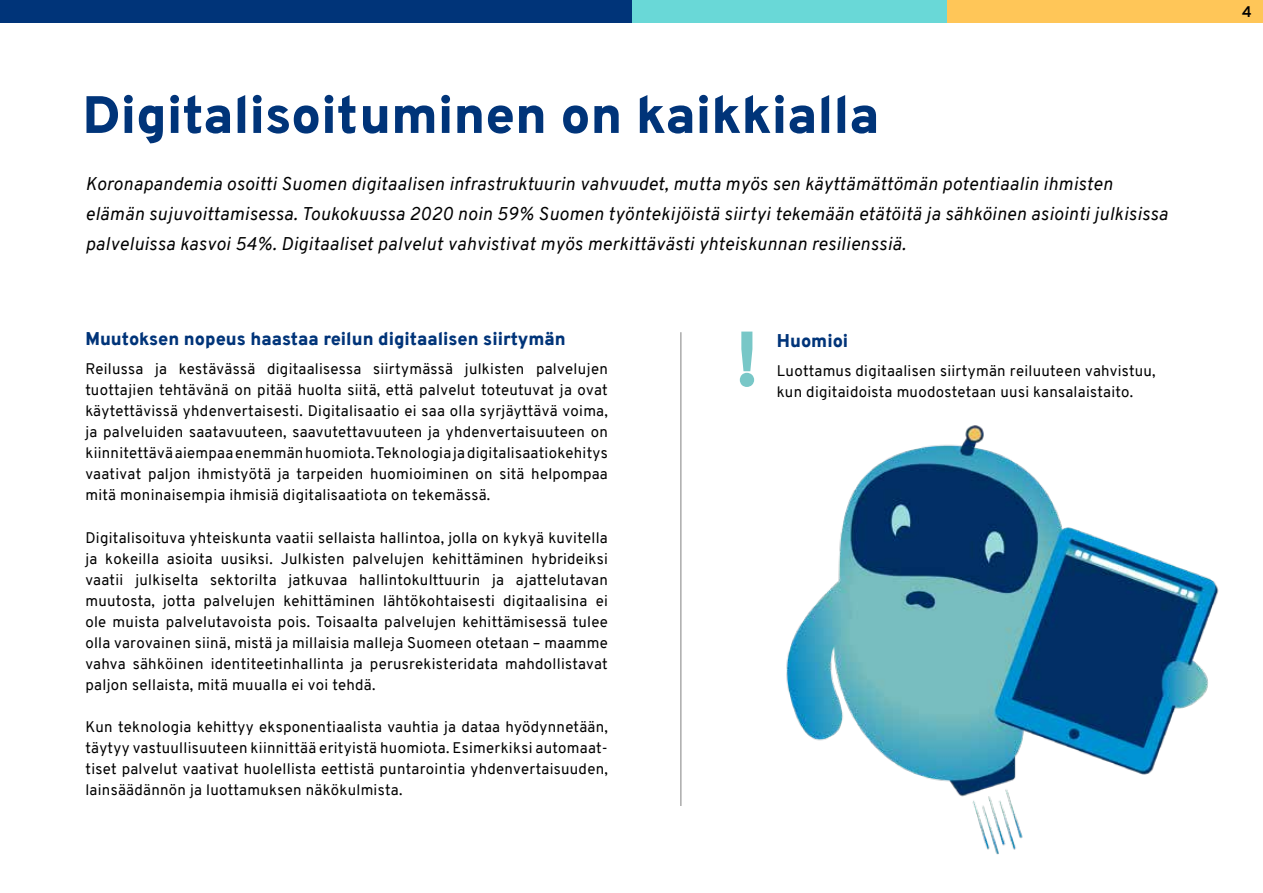
<style>
.page{position:relative;width:1263px;height:893px;background:#fff}
.page>*{position:absolute;margin:0;border:0;box-sizing:border-box;transform-origin:0 0}
.t1{font:900 76.5px "Overpass";color:#78c7c7}
.t2{font:900 52.5px "Overpass";color:#003479}
.t3{font:italic 18px/30px "Overpass";letter-spacing:.02em;color:#000}
.t4{font:900 18px "Overpass";color:#003479}
.t5{font:15px/21px "Overpass";letter-spacing:.02em;color:#000;text-align:justify}
.t6{font:700 15px "Overpass";color:#000}
</style>
<div class="page">
<div style="left:947px;top:0;width:316px;height:22px;background:#ffc658"></div>
<div style="left:631px;top:0;width:316px;height:22px;background:#69d8d7"></div>
<div style="left:0;top:0;width:631px;height:22px;background:#003479"></div>
<img style="left:786px;top:425px;width:433px;height:430px">
<hr style="left:680px;top:332px;width:1px;height:474px;background:#808080">
<h2 class="t2" style="left:83px;top:77px;width:798px">Digitalisoituminen on kaikkialla</h2>
<p class="t3" style="left:85px;top:169px;width:1084px">Koronapandemia osoitti Suomen digitaalisen infrastruktuurin vahvuudet, mutta myös sen käyttämättömän potentiaalin ihmisten elämän sujuvoittamisessa. Toukokuussa 2020 noin 59% Suomen työntekijöistä siirtyi tekemään etätöitä ja sähköinen asiointi julkisissa palveluissa kasvoi 54%. Digitaaliset palvelut vahvistivat myös merkittävästi yhteiskunnan resilienssiä.</p>
<h1 class="t1" style="left:735px;top:305px;width:26px">!</h1>
<p class="t4" style="left:85px;top:326px;width:482px">Muutoksen nopeus haastaa reilun digitaalisen siirtymän</p>
<p class="t4" style="left:777px;top:327px;width:73px">Huomioi</p>
<p class="t5" style="left:85px;top:359px;width:524px">Reilussa ja kestävässä digitaalisessa siirtymässä julkisten palvelujen tuottajien tehtävänä on pitää huolta siitä, että palvelut toteutuvat ja ovat käytettävissä yhdenvertaisesti. Digitalisaatio ei saa olla syrjäyttävä voima, ja palveluiden saatavuuteen, saavutettavuuteen ja yhdenvertaisuuteen on kiinnitettävä aiempaa enemmän huomiota. Teknologia ja digitalisaatiokehitys vaativat paljon ihmistyötä ja tarpeiden huomioiminen on sitä helpompaa mitä moninaisempia ihmisiä digitalisaatiota on tekemässä.</p>
<p class="t5" style="left:85px;top:527px;width:524px">Digitalisoituva yhteiskunta vaatii sellaista hallintoa, jolla on kykyä kuvitella ja kokeilla asioita uusiksi. Julkisten palvelujen kehittäminen hybrideiksi vaatii julkiselta sektorilta jatkuvaa hallintokulttuurin ja ajattelutavan muutosta, jotta palvelujen kehittäminen lähtökohtaisesti digitaalisina ei ole muista palvelutavoista pois. Toisaalta palvelujen kehittämisessä tulee olla varovainen siinä, mistä ja millaisia malleja Suomeen otetaan – maamme vahva sähköinen identiteetinhallinta ja perusrekisteridata mahdollistavat paljon sellaista, mitä muualla ei voi tehdä.</p>
<p class="t5" style="left:85px;top:716px;width:524px">Kun teknologia kehittyy eksponentiaalista vauhtia ja dataa hyödynnetään, täytyy vastuullisuuteen kiinnittää erityistä huomiota. Esimerkiksi automaat&shy;tiset palvelut vaativat huolellista eettistä puntarointia yhdenvertaisuuden, lainsäädännön ja luottamuksen näkökulmista.</p>
<p class="t5" style="left:777px;top:360px;width:380px">Luottamus digitaalisen siirtymän reiluuteen vahvistuu,</p>
<p class="t5" style="left:777px;top:381px;width:358px">kun digitaidoista muodostetaan uusi kansalaistaito.</p>
<p class="t6" style="left:1242px;top:1px;width:11px">4</p>
</div>
